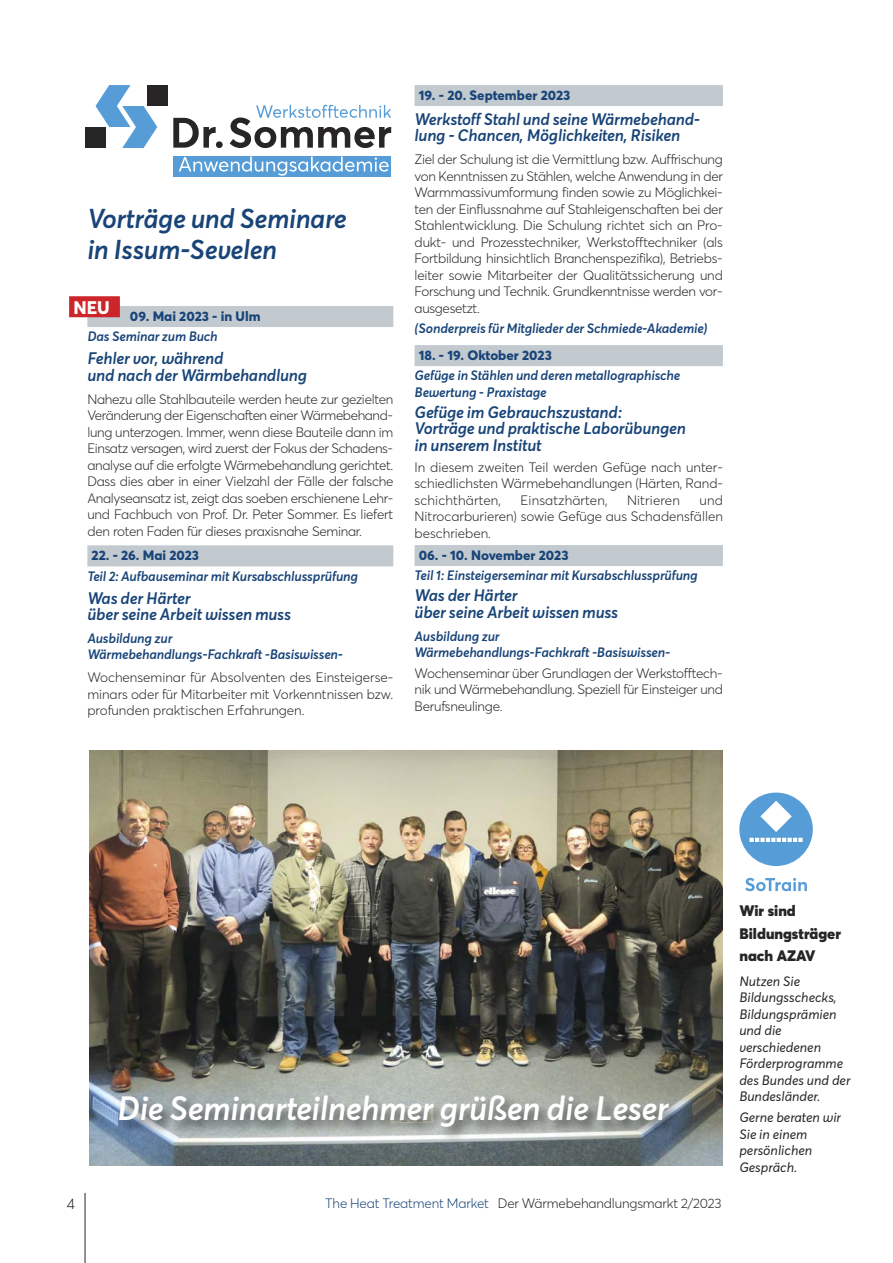
<style>
.page{position:relative;width:893px;height:1263px;background:#fff}
.page>*{position:absolute;margin:0;border:0;box-sizing:border-box;transform-origin:0 0}
.t1{font:italic 600 33.3px "Averta PE";letter-spacing:-.015em;color:#fff}
.t2{font:italic 600 27px/30.9px "Averta PE";letter-spacing:-.015em;color:#184478}
.t3{font:800 18px "Averta PE";color:#fff}
.t4{font:italic 600 16.5px/16.5px "Averta PE";letter-spacing:-.015em;color:#184478}
.t5{font:900 15px/22.2px "Averta PE";color:#272526}
.t6{font:300 15px "Averta PE";color:#272526}
.t7{font:300 13.5px/16.5px "Averta PE";letter-spacing:-.01em;color:#272526;text-align:justify}
.t8{font:italic 600 13.5px/16.5px "Averta PE";letter-spacing:-.015em;color:#184478}
.t9{font:italic 13.5px/16.5px "Averta PE";color:#272526}
.t10{font:800 13.5px "Averta PE";color:#184478}
.t11{font:300 13.5px "Averta PE";letter-spacing:.01em;color:#272526}
.s1{color:#184478}
</style>
<div class="page">
<hr style="left:85px;top:1193px;width:1px;height:70px;background:#272526">
<svg style="left:96px;top:85px;width:61px;height:63px"></svg>
<svg style="left:173px;top:118px;width:50px;height:30px"></svg>
<svg style="left:230px;top:105px;width:161px;height:43px"></svg>
<div style="left:147px;top:85px;width:21px;height:21px;background:#272526"></div>
<div style="left:85px;top:127px;width:21px;height:21px;background:#272526"></div>
<div style="left:173px;top:156px;width:218px;height:21px;background:#569cd7"></div>
<svg style="left:179px;top:157px;width:210px;height:19px"></svg>
<svg style="left:745px;top:878px;width:62px;height:13px"></svg>
<svg style="left:739px;top:792px;width:74px;height:74px"></svg>
<img style="left:90px;top:750px;width:633px;height:415px">
<div style="left:87px;top:306px;width:306px;height:21px;background:#c2cad0"></div>
<div style="left:87px;top:545px;width:306px;height:21px;background:#c2cad0"></div>
<div style="left:415px;top:85px;width:308px;height:21px;background:#c2cad0"></div>
<div style="left:415px;top:345px;width:308px;height:21px;background:#c2cad0"></div>
<div style="left:415px;top:545px;width:308px;height:21px;background:#c2cad0"></div>
<img style="left:92px;top:1080px;width:631px;height:86px">
<div style="left:69px;top:296px;width:51px;height:21px;background:#cc262a"></div>
<h2 class="t2" style="left:87px;top:205px;width:261px">Vorträge und Seminare in Issum-Sevelen</h2>
<h3 class="t3" style="left:73px;top:301px;width:38px">NEU</h3>
<p class="t10" style="left:130px;top:311px;width:132px">09. Mai 2023 - in Ulm</p>
<p class="t8" style="left:87px;top:329px;width:132px">Das Seminar zum Buch</p>
<p class="t4" style="left:87px;top:352px;width:221px">Fehler vor, während<br>und nach der Wärmbehandlung</p>
<p class="t7" style="left:87px;top:392px;width:307px">Nahezu alle Stahlbauteile werden heute zur gezielten Veränderung der Eigenschaften einer Wärmebehand&shy;lung unterzogen. Immer, wenn diese Bauteile dann im Einsatz versagen, wird zuerst der Fokus der Schadens&shy;analyse auf die erfolgte Wärmebehandlung gerichtet.<br>Dass dies aber in einer Vielzahl der Fälle der falsche Analyseansatz ist, zeigt das soeben erschienene Lehr&shy;und Fachbuch von Prof. Dr. Peter Sommer. Es liefert den roten Faden für dieses praxisnahe Seminar.</p>
<p class="t10" style="left:92px;top:550px;width:109px">22. - 26. Mai 2023</p>
<p class="t8" style="left:87px;top:569px;width:272px">Teil 2: Aufbauseminar mit Kursabschlussprüfung</p>
<p class="t4" style="left:87px;top:591px;width:205px">Was der Härter<br>über seine Arbeit wissen muss</p>
<p class="t8" style="left:87px;top:631px;width:257px">Ausbildung zur<br>Wärmebehandlungs-Fachkraft -Basiswissen-</p>
<p class="t7" style="left:87px;top:670px;width:307px">Wochenseminar für Absolventen des Einsteigerse&shy;minars oder für Mitarbeiter mit Vorkenntnissen bzw. profunden praktischen Erfahrungen.</p>
<p class="t10" style="left:419px;top:90px;width:153px">19. - 20. September 2023</p>
<p class="t4" style="left:415px;top:112px;width:287px">Werkstoff Stahl und seine Wärmebehand&shy;lung - Chancen, Möglichkeiten, Risiken</p>
<p class="t7" style="left:415px;top:152px;width:310px">Ziel der Schulung ist die Vermittlung bzw. Auffrischung von Kenntnissen zu Stählen, welche Anwendung in der Warmmassivumformung finden sowie zu Möglichkei&shy;ten der Einflussnahme auf Stahleigenschaften bei der Stahlentwicklung. Die Schulung richtet sich an Pro&shy;dukt- und Prozesstechniker, Werkstofftechniker (als Fortbildung hinsichtlich Branchenspezifika), Betriebs&shy;leiter sowie Mitarbeiter der Qualitätssicherung und Forschung und Technik. Grundkenntnisse werden vor&shy;ausgesetzt.</p>
<p class="t8" style="left:415px;top:321px;width:295px">(Sonderpreis für Mitglieder der Schmiede-Akademie)</p>
<p class="t10" style="left:419px;top:350px;width:135px">18. - 19. Oktober 2023</p>
<p class="t8" style="left:415px;top:369px;width:267px">Gefüge in Stählen und deren metallographische<br>Bewertung - Praxistage</p>
<p class="t4" style="left:415px;top:405px;width:273px">Gefüge im Gebrauchszustand:<br>Vorträge und praktische Laborübungen in unserem Institut</p>
<p class="t7" style="left:415px;top:460px;width:310px">In diesem zweiten Teil werden Gefüge nach unter&shy;schiedlichsten Wärmebehandlungen (Härten, Rand&shy;schichthärten,</p>
<p class="t7" style="left:415px;top:493px;width:310px;text-indent:285px">und Nitrocarburieren) sowie Gefüge aus Schadensfällen beschrieben.</p>
<p class="t10" style="left:419px;top:550px;width:151px">06. - 10. November 2023</p>
<p class="t8" style="left:415px;top:568px;width:285px">Teil 1: Einsteigerseminar mit Kursabschlussprüfung</p>
<p class="t4" style="left:415px;top:588px;width:205px">Was der Härter<br>über seine Arbeit wissen muss</p>
<p class="t8" style="left:415px;top:629px;width:257px">Ausbildung zur<br>Wärmebehandlungs-Fachkraft -Basiswissen-</p>
<p class="t7" style="left:415px;top:666px;width:310px">Wochenseminar über Grundlagen der Werkstofftech&shy;nik und Wärmebehandlung. Speziell für Einsteiger und Berufsneulinge.</p>
<p class="t11" style="left:521px;top:495px;width:88px">Einsatzhärten,</p>
<p class="t11" style="left:627px;top:495px;width:54px">Nitrieren</p>
<h1 class="t1" style="left:117px;top:1096px;width:553px">Die Seminarteilnehmer grüßen die Leser</h1>
<p class="t6" style="left:67px;top:1198px;width:10px">4</p>
<p class="t7" style="left:325px;top:1196px;width:398px"><span class="s1">The Heat Treatment Market</span> Der Wärmebehandlungsmarkt 2/2023</p>
<p class="t5" style="left:739px;top:901px;width:103px">Wir sind<br>Bildungsträger nach AZAV</p>
<p class="t9" style="left:739px;top:974px;width:113px">Nutzen Sie<br>Bildungsschecks,<br>Bildungsprämien und die verschiedenen<br>Förder programme des Bundes und der<br>Bundesländer.</p>
<p class="t9" style="left:739px;top:1110px;width:103px">Gerne beraten wir<br>Sie in einem persönlichen<br>Gespräch.</p>
</div>
